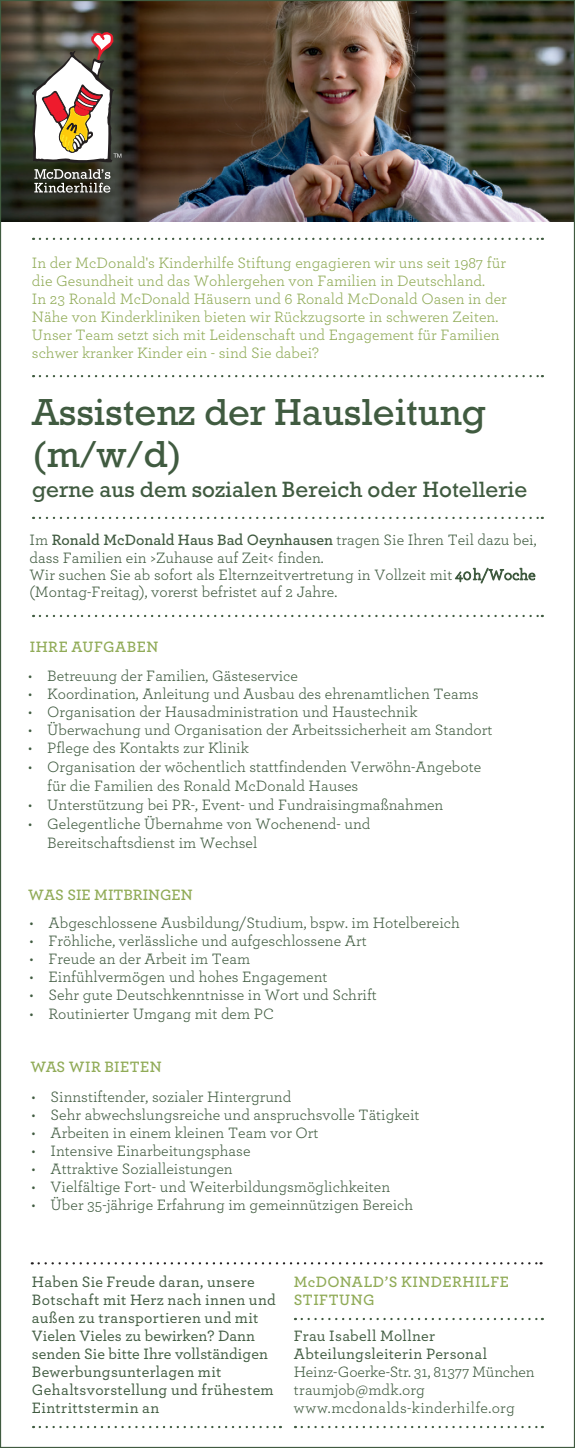
<style>
.page{position:relative;width:575px;height:1448px;background:#fff}
.page>*{position:absolute;margin:0;border:0;box-sizing:border-box;transform-origin:0 0}
.t1{font:38.25px/42.3px "Rockwell Std";color:#405b40}
.t2{font:22.5px "Rockwell Std";letter-spacing:.005em;color:#405b40}
.t3{font:15.75px/17.1px "Archer";color:#405b40}
.t4{font:15.75px/18px "Archer";color:#90ab57}
.t5{font:500 15.75px/18px "Archer";letter-spacing:.015em;color:#405b40}
.t6{font:600 15.75px/18px "Archer";letter-spacing:.03em;color:#90ab57}
.t7{font:600 15.75px "Archer";color:#90ab57}
.s1{font-weight:600}
</style>
<div class="page">
<img style="left:2px;top:2px;width:570px;height:220px">
<svg style="left:40px;top:238px;width:502px;height:2px"></svg>
<svg style="left:40px;top:375px;width:502px;height:2px"></svg>
<svg style="left:32px;top:32px;width:89px;height:131px"></svg>
<svg style="left:34px;top:169px;width:76px;height:24px"></svg>
<svg style="left:40px;top:517px;width:502px;height:2px"></svg>
<svg style="left:40px;top:615px;width:502px;height:2px"></svg>
<svg style="left:40px;top:1426px;width:240px;height:2px"></svg>
<svg style="left:301px;top:1318px;width:241px;height:2px"></svg>
<svg style="left:301px;top:1426px;width:241px;height:2px"></svg>
<svg style="left:39px;top:1262px;width:502px;height:2px"></svg>
<p class="t4" style="left:32px;top:253px;width:476px">In der McDonald's Kinderhilfe Stiftung engagieren wir uns seit 1987 für die Gesundheit und das Wohlergehen von Familien in Deutschland.<br>In 23 Ronald McDonald Häusern und 6 Ronald McDonald Oasen in der Nähe von Kinderkliniken bieten wir Rückzugsorte in schweren Zeiten.<br>Unser Team setzt sich mit Leidenschaft und Engagement für Familien schwer kranker Kinder ein - sind Sie dabei?</p>
<h1 class="t1" style="left:32px;top:390px;width:454px">Assistenz der Hausleitung (m/w/d)</h1>
<h2 class="t2" style="left:32px;top:476px;width:496px">gerne aus dem sozialen Bereich oder Hotellerie</h2>
<p class="t3" style="left:29px;top:531px;width:508px">Im <span class="s1">Ronald McDonald Haus Bad Oeynhausen</span> tragen Sie Ihren Teil dazu bei, dass Familien ein &gt;Zuhause auf Zeit&lt; finden.<br>Wir suchen Sie ab sofort als Elternzeitvertretung in Vollzeit mit 40 h/Woche (Montag-Freitag), vorerst befristet auf 2 Jahre.</p>
<p class="t6" style="left:30px;top:637px;width:130px">IHRE AUFGABEN</p>
<p class="t3" style="left:28px;top:666px;width:271px">• Betreuung der Familien, Gästeservice</p>
<p class="t3" style="left:28px;top:684px;width:451px">• Koordination, Anleitung und Ausbau des ehrenamtlichen Teams</p>
<p class="t3" style="left:28px;top:702px;width:390px">• Organisation der Hausadministration und Haustechnik</p>
<p class="t3" style="left:28px;top:720px;width:465px">• Überwachung und Organisation der Arbeitssicherheit am Standort</p>
<p class="t3" style="left:28px;top:739px;width:222px">• Pflege des Kontakts zur Klinik</p>
<p class="t3" style="left:47px;top:757px;width:435px;line-height:18.7px;text-indent:-19px">• Organisation der wöchentlich stattfindenden Verwöhn-Angebote für die Familien des Ronald McDonald Hauses</p>
<p class="t3" style="left:28px;top:795px;width:416px">• Unterstützung bei PR-, Event- und Fundraisingmaßnahmen</p>
<p class="t3" style="left:47px;top:813px;width:324px;line-height:18.9px;text-indent:-19px">• Gelegentliche Übernahme von Wochenend- und<br>Bereitschaftsdienst im Wechsel</p>
<p class="t7" style="left:28px;top:883px;width:166px">WAS SIE MITBRINGEN</p>
<p class="t3" style="left:29px;top:914px;width:431px">• Abgeschlossene Ausbildung/Studium, bspw. im Hotelbereich</p>
<p class="t3" style="left:29px;top:931px;width:338px">• Fröhliche, verlässliche und aufgeschlossene Art</p>
<p class="t3" style="left:29px;top:949px;width:222px">• Freude an der Arbeit im Team</p>
<p class="t3" style="left:29px;top:967px;width:299px">• Einfühlvermögen und hohes Engagement</p>
<p class="t3" style="left:29px;top:985px;width:348px">• Sehr gute Deutschkenntnisse in Wort und Schrift</p>
<p class="t3" style="left:29px;top:1004px;width:246px">• Routinierter Umgang mit dem PC</p>
<p class="t6" style="left:30px;top:1057px;width:133px">WAS WIR BIETEN</p>
<p class="t3" style="left:31px;top:1087px;width:261px">• Sinnstiftender, sozialer Hintergrund</p>
<p class="t3" style="left:31px;top:1105px;width:389px">• Sehr abwechslungsreiche und anspruchsvolle Tätigkeit</p>
<p class="t3" style="left:31px;top:1123px;width:288px">• Arbeiten in einem kleinen Team vor Ort</p>
<p class="t3" style="left:31px;top:1141px;width:220px">• Intensive Einarbeitungsphase</p>
<p class="t3" style="left:31px;top:1159px;width:202px">• Attraktive Sozialleistungen</p>
<p class="t3" style="left:31px;top:1177px;width:360px">• Vielfältige Fort- und Weiterbildungsmöglichkeiten</p>
<p class="t3" style="left:31px;top:1195px;width:383px">• Über 35-jährige Erfahrung im gemeinnützigen Bereich</p>
<p class="t5" style="left:32px;top:1272px;width:245px">Haben Sie Freude daran, unsere<br>Botschaft mit Herz nach innen und außen zu transportieren und mit<br>Vielen Vieles zu bewirken? Dann senden Sie bitte Ihre vollständigen<br>Bewerbungsunterlagen mit<br>Gehaltsvorstellung und frühestem<br>Eintrittstermin an</p>
<p class="t6" style="left:293px;top:1272px;width:216px">McDONALD’S KINDERHILFE<br>STIFTUNG</p>
<p class="t5" style="left:293px;top:1326px;width:195px">Frau Isabell Mollner<br>Abteilungsleiterin Personal</p>
<p class="t3" style="left:293px;top:1362px;width:242px;line-height:18px">Heinz-Goerke-Str. 31, 81377 München traumjob@mdk.org www.mcdonalds-kinderhilfe.org</p>
</div>
